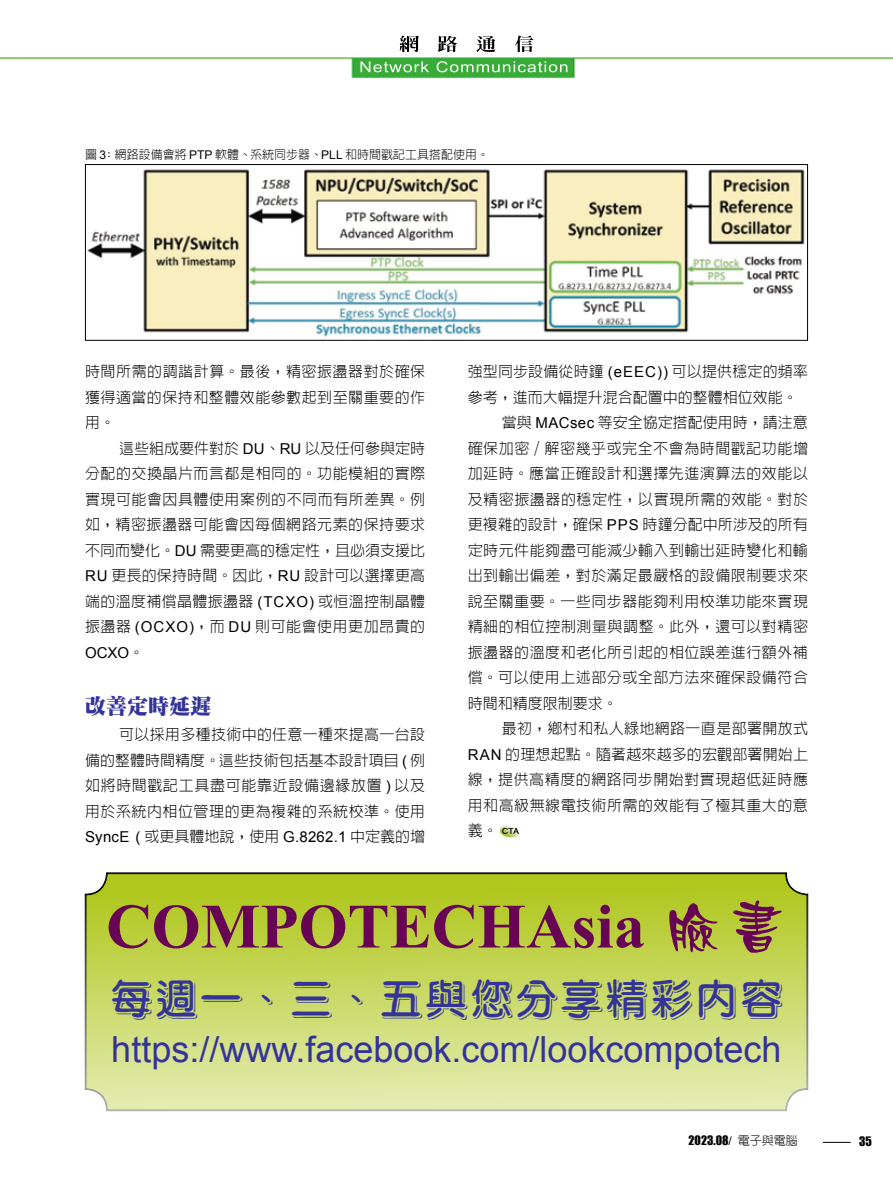
<style>
.page{position:relative;width:893px;height:1191px;background:#fff}
.page>*{position:absolute;margin:0;border:0;box-sizing:border-box;transform-origin:0 0}
.t1{font:700 63px "Times New Roman";color:#680454}
.t2{font:45px "Yuanli EG Bold Big 5";color:#339}
.t3{font:36px "Arial";color:#339}
.t4{font:900 21px "Inn Ming";color:#339}
.t5{font:300 15px/25.5px "Lin Gothic";letter-spacing:.03em;color:#000;text-align:justify}
.t6{font:300 15px "Lin Gothic";color:#000}
.t7{font:300 15px "Lin Gothic";letter-spacing:.01em;color:#000}
.t8{font:15px "Arial";letter-spacing:.015em;color:#000}
.t9{font:300 12px "Lin Gothic";color:#000}
.t10{font:12px "Impact";color:#000}
.s1{font-family:"Arial";font-weight:400}
.s2{font-family:"Lin Gothic";font-weight:300}
.s3{font-family:"Pop 3 EG Bold Big 5";font-weight:400}
.s4{font-family:"Arial"}
.s5{font-family:"New Gothic";font-weight:300}
</style>
<div class="page">
<img style="left:19px;top:35px;width:874px;height:44px">
<img style="left:360px;top:61px;width:207px;height:11px">
<img style="left:400px;top:36px;width:132px;height:16px">
<svg style="left:823px;top:1142px;width:28px;height:1px"></svg>
<img style="left:87px;top:169px;width:718px;height:168px">
<div style="left:85px;top:164px;width:723px;height:177px;border:1px solid #000"></div>
<svg style="left:85px;top:872px;width:723px;height:239px;background:#c8d766"></svg>
<div style="left:86px;top:873px;width:721px;height:237px;border:1px solid #000;border-radius:21px"></div>
<img style="left:499px;top:825px;width:21px;height:13px">
<img style="left:502px;top:827px;width:17px;height:7px">
<p class="t9" style="left:85px;top:149px;width:406px">圖 <span class="s1">3</span>: 網路設備會將 <span class="s1">PTP</span> 軟體、系統同步器、<span class="s1">PLL</span> 和時間戳記工具搭配使用。</p>
<p class="t5" style="left:85px;top:359px;width:342px">時間所需的調諧計算。最後，精密振盪器對於確保獲得適當的保持和整體效能參數起到至關重要的作用。</p>
<p class="t5" style="left:85px;top:435px;width:342px;text-indent:34px">這些組成要件對於 <span class="s1">DU</span>、<span class="s1">RU</span> 以及任何參與定時分配的交換晶片而言都是相同的。功能模組的實際實現可能會因具體使用案例的不同而有所差異。例如，精密振盪器可能會因每個網路元素的保持要求不同而變化。<span class="s1">DU</span> 需要更高的穩定性，且必須支援比<span class="s1">RU</span> 更長的保持時間。因此，<span class="s1">RU</span> 設計可以選擇更高端的溫度補償晶體振盪器 <span class="s1">(TCXO)</span> 或恒溫控制晶體振盪器 <span class="s1">(OCXO)</span>，而 <span class="s1">DU</span> 則可能會使用更加昂貴的</p>
<p class="t8" style="left:85px;top:642px;width:61px">OCXO<span class="s2">。</span></p>
<h3 class="t4" style="left:85px;top:695px;width:127px">改善定時延遲</h3>
<p class="t5" style="left:85px;top:722px;width:342px;text-indent:34px">可以採用多種技術中的任意一種來提高一台設備的整體時間精度。這些技術包括基本設計項目 <span class="s1">(</span> 例如將時間戳記工具盡可能靠近設備邊緣放置 <span class="s1">)</span> 以及用於系統內相位管理的更為複雜的系統校準。使用</p>
<p class="t8" style="left:85px;top:827px;width:342px">SyncE ( <span class="s2">或更具體地說，使用</span> G.8262.1 <span class="s2">中定義的增</span></p>
<p class="t7" style="left:468px;top:364px;width:342px">強型同步設備從時鐘 <span class="s1">(eEEC))</span> 可以提供穩定的頻率</p>
<p class="t6" style="left:468px;top:389px;width:331px">參考，進而大幅提升混合配置中的整體相位效能。</p>
<p class="t6" style="left:502px;top:415px;width:308px">當與 <span class="s1">MACsec</span> 等安全協定搭配使用時，請注意</p>
<p class="t5" style="left:468px;top:435px;width:342px">確保加密 / 解密幾乎或完全不會為時間戳記功能增</p>
<p class="t5" style="left:468px;top:461px;width:342px">加延時。應當正確設計和選擇先進演算法的效能以</p>
<p class="t5" style="left:468px;top:486px;width:342px">及精密振盪器的穩定性，以實現所需的效能。對於</p>
<p class="t6" style="left:468px;top:517px;width:342px">更複雜的設計，確保 <span class="s1">PPS</span> 時鐘分配中所涉及的所有</p>
<p class="t5" style="left:468px;top:537px;width:342px">定時元件能夠盡可能減少輸入到輸出延時變化和輸</p>
<p class="t5" style="left:468px;top:563px;width:342px">出到輸出偏差，對於滿足最嚴格的設備限制要求來</p>
<p class="t5" style="left:468px;top:588px;width:342px">說至關重要。一些同步器能夠利用校準功能來實現</p>
<p class="t5" style="left:468px;top:614px;width:342px">精細的相位控制測量與調整。此外，還可以對精密</p>
<p class="t5" style="left:468px;top:639px;width:342px">振盪器的溫度和老化所引起的相位誤差進行額外補</p>
<p class="t5" style="left:468px;top:665px;width:342px">償。可以使用上述部分或全部方法來確保設備符合</p>
<p class="t6" style="left:468px;top:695px;width:151px">時間和精度限制要求。</p>
<p class="t5" style="left:502px;top:716px;width:308px">最初，鄉村和私人綠地網路一直是部署開放式</p>
<p class="t7" style="left:468px;top:746px;width:342px"><span class="s1">RAN</span> 的理想起點。隨著越來越多的宏觀部署開始上</p>
<p class="t5" style="left:468px;top:767px;width:342px">線，提供高精度的網路同步開始對實現超低延時應</p>
<p class="t5" style="left:468px;top:792px;width:342px">用和高級無線電技術所需的效能有了極其重大的意</p>
<p class="t5" style="left:468px;top:818px;width:31px">義。</p>
<h1 class="t1" style="left:106px;top:882px;width:682px">COMPOTECHAsia <span class="s3">臉書</span></h1>
<h2 class="t2" style="left:109px;top:977px;width:677px">每週一、三、五與您分享精彩內容</h2>
<h3 class="t3" style="left:111px;top:1025px;width:672px">https://www.facebook.com/lookcompotech</h3>
<p class="t10" style="left:689px;top:1131px;width:111px">2023.08<span class="s4">/</span> <span class="s5">電子與電腦</span></p>
<p class="t10" style="left:859px;top:1132px;width:14px">35</p>
</div>
